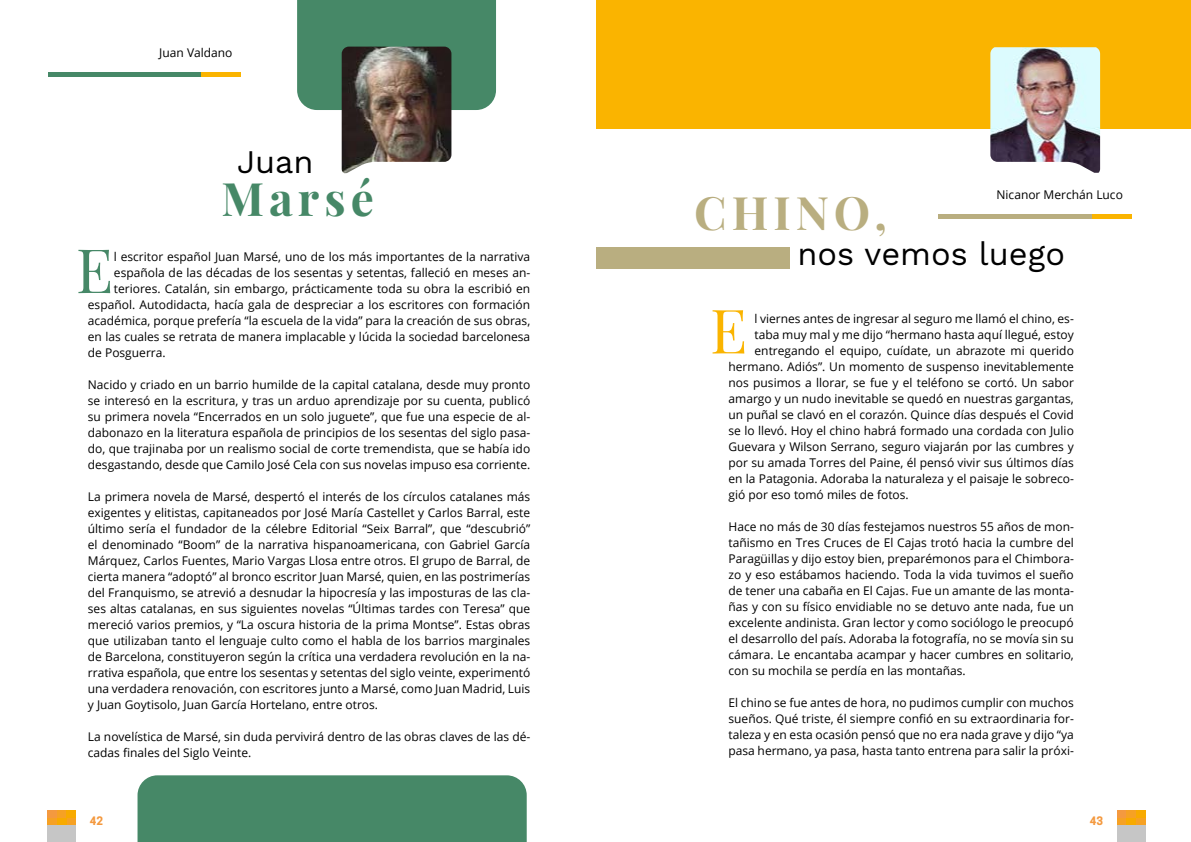
<style>
.page{position:relative;width:1191px;height:842px;background:#fff}
.page>*{position:absolute;margin:0;border:0;box-sizing:border-box;transform-origin:0 0}
.t1{font:61.2px "Playfair Display";color:#468867}
.t2{font:61.2px "Playfair Display";color:#fab400}
.t3{font:700 46px "Playfair Display";letter-spacing:.11em;color:#b9ae80}
.t4{font:700 46px "Playfair Display";letter-spacing:.11em;color:#468867}
.t5{font:32.4px "Work Sans";color:#000}
.t6{font:12px/16px "Open Sans";color:#000;text-align:justify}
.t7{font:700 11px "Cooper Hewitt";color:#f4993f}
</style>
<div class="page">
<div style="left:597px;top:0;width:594px;height:128px;background:#fab400"></div>
<div style="left:297px;top:0;width:199px;height:110px;background:#468867"></div>
<div style="left:137px;top:775px;width:390px;height:67px;background:#468867"></div>
<img style="left:342px;top:47px;width:109px;height:127px">
<img style="left:990px;top:47px;width:110px;height:126px">
<hr style="left:48px;top:73px;width:153px;height:4px;background:#468867">
<div style="left:938px;top:214px;width:153px;height:5px;background:#b9ae80"></div>
<hr style="left:201px;top:73px;width:40px;height:4px;background:#fab400">
<div style="left:1091px;top:214px;width:40px;height:5px;background:#fab400"></div>
<div style="left:597px;top:248px;width:193px;height:21px;background:#b9ae80"></div>
<div style="left:1117px;top:810px;width:28px;height:8px;background:#f4993f"></div>
<div style="left:1117px;top:818px;width:28px;height:8px;background:#f6a124"></div>
<div style="left:1126px;top:810px;width:10px;height:8px;background:#f6a124"></div>
<div style="left:1136px;top:810px;width:9px;height:8px;background:#f8aa00"></div>
<div style="left:1126px;top:818px;width:10px;height:8px;background:#f8aa00"></div>
<div style="left:1117px;top:825px;width:28px;height:17px;background:#c6c6c6"></div>
<div style="left:48px;top:810px;width:28px;height:8px;background:#f4993f"></div>
<div style="left:48px;top:818px;width:28px;height:8px;background:#f6a124"></div>
<div style="left:57px;top:810px;width:9px;height:8px;background:#f6a124"></div>
<div style="left:66px;top:810px;width:10px;height:8px;background:#f8aa00"></div>
<div style="left:57px;top:818px;width:9px;height:8px;background:#f8aa00"></div>
<div style="left:48px;top:825px;width:28px;height:17px;background:#c6c6c6"></div>
<p class="t6" style="left:159px;top:45px;width:75px">Juan Valdano</p>
<h3 class="t5" style="left:237px;top:143px;width:78px">Juan</h3>
<h2 class="t4" style="left:221px;top:170px;width:154px">Marsé</h2>
<h1 class="t1" style="left:76px;top:232px;width:39px">E</h1>
<p class="t6" style="left:114px;top:249px;width:418px">l escritor español Juan Marsé, uno de los más importantes de la narrativa</p>
<p class="t6" style="left:114px;top:265px;width:418px">española de las décadas de los sesentas y setentas, falleció en meses an-</p>
<p class="t6" style="left:114px;top:281px;width:418px">teriores. Catalán, sin embargo, prácticamente toda su obra la escribió en</p>
<p class="t6" style="left:88px;top:297px;width:444px">español. Autodidacta, hacía gala de despreciar a los escritores con formación</p>
<p class="t6" style="left:88px;top:313px;width:444px">académica, porque prefería “la escuela de la vida” para la creación de sus obras,</p>
<p class="t6" style="left:88px;top:329px;width:444px">en las cuales se retrata de manera implacable y lúcida la sociedad barcelonesa</p>
<p class="t6" style="left:88px;top:345px;width:79px">de Posguerra.</p>
<p class="t6" style="left:88px;top:377px;width:444px">Nacido y criado en un barrio humilde de la capital catalana, desde muy pronto se interesó en la escritura, y tras un arduo aprendizaje por su cuenta, publicó su primera novela “Encerrados en un solo juguete”, que fue una especie de al&shy;dabonazo en la literatura española de principios de los sesentas del siglo pasa&shy;do, que trajinaba por un realismo social de corte tremendista, que se había ido desgastando, desde que Camilo José Cela con sus novelas impuso esa corriente.</p>
<p class="t6" style="left:88px;top:489px;width:444px">La primera novela de Marsé, despertó el interés de los círculos catalanes más exigentes y elitistas, capitaneados por José María Castellet y Carlos Barral, este último sería el fundador de la célebre Editorial “Seix Barral”, que “descubrió” el denominado “Boom” de la narrativa hispanoamericana, con Gabriel García Márquez, Carlos Fuentes, Mario Vargas Llosa entre otros. El grupo de Barral, de cierta manera “adoptó” al bronco escritor Juan Marsé, quien, en las postrimerías del Franquismo, se atrevió a desnudar la hipocresía y las imposturas de las cla&shy;ses altas catalanas, en sus siguientes novelas “Últimas tardes con Teresa” que mereció varios premios, y “La oscura historia de la prima Montse”. Estas obras que utilizaban tanto el lenguaje culto como el habla de los barrios marginales de Barcelona, constituyeron según la crítica una verdadera revolución en la na&shy;rrativa española, que entre los sesentas y setentas del siglo veinte, experimentó una verdadera renovación, con escritores junto a Marsé, como Juan Madrid, Luis y Juan Goytisolo, Juan García Hortelano, entre otros.</p>
<p class="t6" style="left:88px;top:729px;width:444px">La novelística de Marsé, sin duda pervivirá dentro de las obras claves de las dé&shy;cadas finales del Siglo Veinte.</p>
<h2 class="t3" style="left:694px;top:184px;width:194px">CHINO,</h2>
<p class="t6" style="left:996px;top:186px;width:128px">Nicanor Merchán Luco</p>
<h3 class="t5" style="left:797px;top:235px;width:269px">nos vemos luego</h3>
<h1 class="t2" style="left:710px;top:292px;width:39px">E</h1>
<p class="t6" style="left:754px;top:311px;width:321px">l viernes antes de ingresar al seguro me llamó el chino, es-</p>
<p class="t6" style="left:754px;top:327px;width:321px">taba muy mal y me dijo “hermano hasta aquí llegué, estoy</p>
<p class="t6" style="left:754px;top:343px;width:321px">entregando el equipo, cuídate, un abrazote mi querido</p>
<p class="t6" style="left:728px;top:359px;width:347px">hermano. Adiós”. Un momento de suspenso inevitablemente</p>
<p class="t6" style="left:728px;top:375px;width:347px">nos pusimos a llorar, se fue y el teléfono se cortó. Un sabor</p>
<p class="t6" style="left:728px;top:391px;width:347px">amargo y un nudo inevitable se quedó en nuestras gargantas,</p>
<p class="t6" style="left:728px;top:407px;width:347px">un puñal se clavó en el corazón. Quince días después el Covid</p>
<p class="t6" style="left:728px;top:423px;width:347px">se lo llevó. Hoy el chino habrá formado una cordada con Julio</p>
<p class="t6" style="left:728px;top:439px;width:347px">Guevara y Wilson Serrano, seguro viajarán por las cumbres y</p>
<p class="t6" style="left:728px;top:455px;width:347px">por su amada Torres del Paine, él pensó vivir sus últimos días</p>
<p class="t6" style="left:728px;top:471px;width:347px">en la Patagonia. Adoraba la naturaleza y el paisaje le sobreco-</p>
<p class="t6" style="left:728px;top:487px;width:182px">gió por eso tomó miles de fotos.</p>
<p class="t6" style="left:728px;top:519px;width:347px">Hace no más de 30 días festejamos nuestros 55 años de mon&shy;tañismo en Tres Cruces de El Cajas trotó hacia la cumbre del Paragüillas y dijo estoy bien, preparémonos para el Chimbora&shy;zo y eso estábamos haciendo. Toda la vida tuvimos el sueño de tener una cabaña en El Cajas. Fue un amante de las monta&shy;ñas y con su físico envidiable no se detuvo ante nada, fue un excelente andinista. Gran lector y como sociólogo le preocupó el desarrollo del país. Adoraba la fotografía, no se movía sin su cámara. Le encantaba acampar y hacer cumbres en solitario, con su mochila se perdía en las montañas.</p>
<p class="t6" style="left:728px;top:695px;width:347px">El chino se fue antes de hora, no pudimos cumplir con muchos sueños. Qué triste, él siempre confió en su extraordinaria for&shy;taleza y en esta ocasión pensó que no era nada grave y dijo “ya pasa hermano, ya pasa, hasta tanto entrena para salir la próxi-</p>
<p class="t7" style="left:90px;top:815px;width:15px">42</p>
<p class="t7" style="left:1089px;top:815px;width:15px">43</p>
</div>
